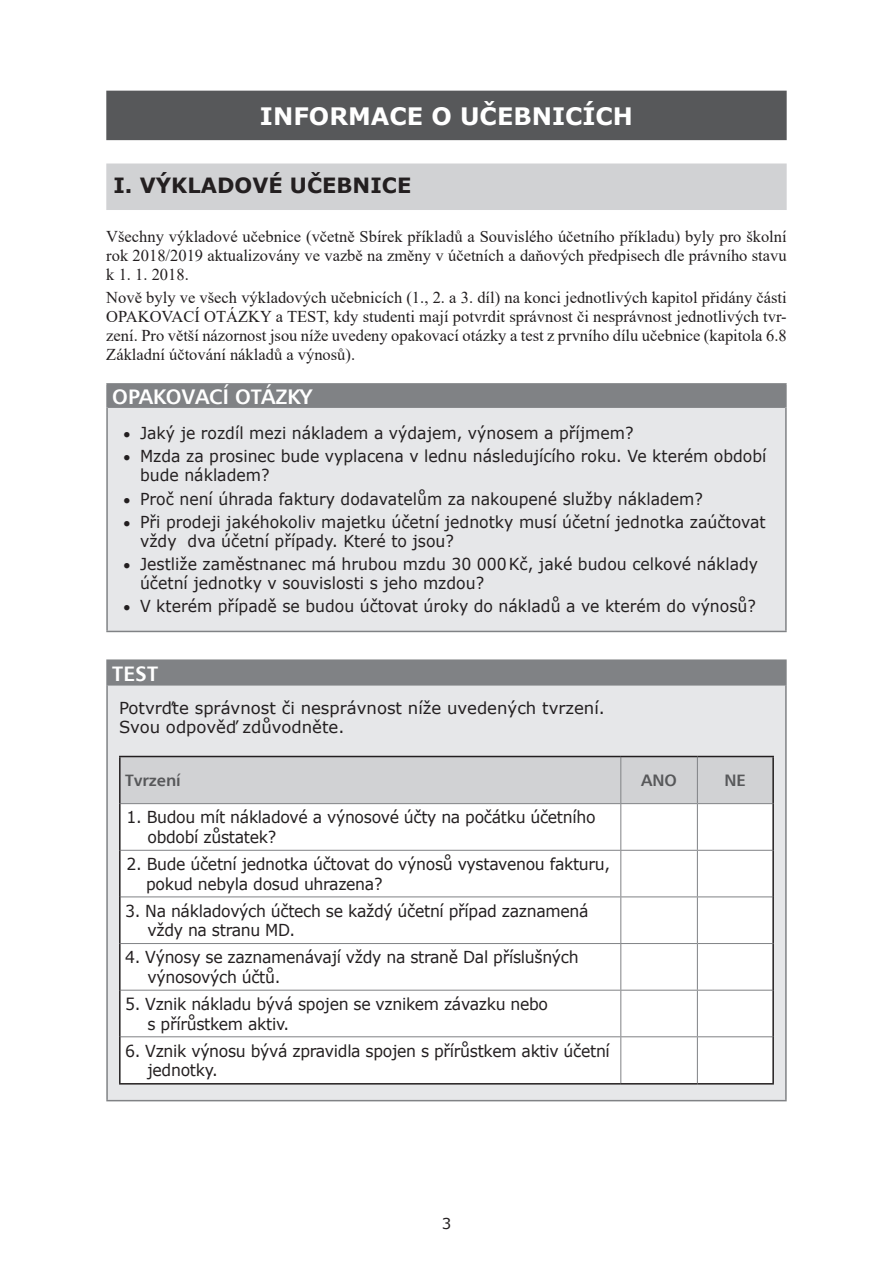
<style>
.page{position:relative;width:893px;height:1263px;background:#fff}
.page>*{position:absolute;margin:0;border:0;box-sizing:border-box;transform-origin:0 0}
.t1{font:700 24px "Verdana";color:#fff}
.t2{font:700 21px "Verdana";color:#231f20}
.t3{font:21px "Humanist 777 AT Bold B";color:#fff}
.t4{font:16.5px/18.9px "Times New Roman";color:#231f20;text-align:justify}
.t5{font:16.5px/18.9px "Verdana";color:#231f20;scale:.95 1}
.t6{font:16.5px/19.8px "Verdana";letter-spacing:-.02em;color:#231f20;scale:.95 1}
.t7{font:16.5px/18.9px "Verdana";color:#231f20}
.t8{font:16.5px "Humanist 777 AT Bold B";color:#57585a}
.t9{font:15px "Verdana";color:#231f20}
</style>
<div class="page">
<div style="left:106px;top:91px;width:681px;height:49px;background:#57585a"></div>
<div style="left:106px;top:163px;width:681px;height:47px;background:#d1d2d4"></div>
<div style="left:107px;top:384px;width:679px;height:23px;background:#808285"></div>
<div style="left:107px;top:407px;width:679px;height:224px;background:#e6e7e9"></div>
<hr style="left:106px;top:407px;width:2px;height:224px;background:#808285">
<hr style="left:785px;top:407px;width:2px;height:224px;background:#808285">
<hr style="left:106px;top:631px;width:681px;height:1px;background:#808285">
<hr style="left:106px;top:383px;width:681px;height:2px;background:#808285">
<hr style="left:106px;top:385px;width:2px;height:22px;background:#808285">
<hr style="left:785px;top:385px;width:2px;height:22px;background:#808285">
<hr style="left:108px;top:407px;width:677px;height:1px;background:#808285">
<div style="left:107px;top:660px;width:679px;height:25px;background:#808285"></div>
<div style="left:107px;top:685px;width:679px;height:416px;background:#e6e7e9"></div>
<hr style="left:106px;top:685px;width:2px;height:415px;background:#808285">
<hr style="left:785px;top:685px;width:2px;height:415px;background:#808285">
<hr style="left:106px;top:1100px;width:681px;height:1px;background:#808285">
<hr style="left:106px;top:659px;width:681px;height:2px;background:#808285">
<hr style="left:106px;top:661px;width:2px;height:24px;background:#808285">
<hr style="left:785px;top:661px;width:2px;height:24px;background:#808285">
<hr style="left:108px;top:685px;width:677px;height:1px;background:#808285">
<div style="left:121px;top:757px;width:651px;height:46px;background:#d1d2d4"></div>
<div style="left:121px;top:804px;width:651px;height:279px;background:#fff"></div>
<hr style="left:620px;top:757px;width:1px;height:46px;background:#808285">
<hr style="left:697px;top:757px;width:1px;height:46px;background:#808285">
<hr style="left:620px;top:804px;width:1px;height:46px;background:#808285">
<hr style="left:697px;top:804px;width:1px;height:46px;background:#808285">
<hr style="left:121px;top:850px;width:500px;height:1px;background:#808285">
<hr style="left:621px;top:850px;width:76px;height:1px;background:#808285">
<hr style="left:620px;top:851px;width:1px;height:45px;background:#808285">
<hr style="left:697px;top:850px;width:75px;height:1px;background:#808285">
<hr style="left:697px;top:851px;width:1px;height:45px;background:#808285">
<hr style="left:121px;top:896px;width:500px;height:1px;background:#808285">
<hr style="left:621px;top:896px;width:76px;height:1px;background:#808285">
<hr style="left:620px;top:897px;width:1px;height:46px;background:#808285">
<hr style="left:697px;top:896px;width:75px;height:1px;background:#808285">
<hr style="left:697px;top:897px;width:1px;height:46px;background:#808285">
<hr style="left:121px;top:943px;width:500px;height:1px;background:#808285">
<hr style="left:621px;top:943px;width:76px;height:1px;background:#808285">
<hr style="left:620px;top:944px;width:1px;height:46px;background:#808285">
<hr style="left:697px;top:943px;width:75px;height:1px;background:#808285">
<hr style="left:697px;top:944px;width:1px;height:46px;background:#808285">
<hr style="left:121px;top:990px;width:500px;height:1px;background:#808285">
<hr style="left:621px;top:990px;width:76px;height:1px;background:#808285">
<hr style="left:620px;top:990px;width:1px;height:46px;background:#808285">
<hr style="left:697px;top:990px;width:75px;height:1px;background:#808285">
<hr style="left:697px;top:990px;width:1px;height:46px;background:#808285">
<hr style="left:121px;top:1036px;width:500px;height:1px;background:#808285">
<hr style="left:621px;top:1036px;width:76px;height:1px;background:#808285">
<hr style="left:620px;top:1037px;width:1px;height:46px;background:#808285">
<hr style="left:697px;top:1036px;width:75px;height:1px;background:#808285">
<hr style="left:697px;top:1037px;width:1px;height:46px;background:#808285">
<hr style="left:121px;top:803px;width:500px;height:1px;background:#808285">
<hr style="left:621px;top:803px;width:76px;height:1px;background:#808285">
<hr style="left:697px;top:803px;width:75px;height:1px;background:#808285">
<hr style="left:119px;top:756px;width:502px;height:1px;background:#231f20">
<hr style="left:119px;top:757px;width:2px;height:47px;background:#231f20">
<hr style="left:621px;top:756px;width:76px;height:1px;background:#231f20">
<hr style="left:697px;top:756px;width:77px;height:1px;background:#231f20">
<hr style="left:772px;top:757px;width:2px;height:47px;background:#231f20">
<hr style="left:119px;top:804px;width:2px;height:46px;background:#231f20">
<hr style="left:772px;top:804px;width:2px;height:46px;background:#231f20">
<hr style="left:119px;top:850px;width:2px;height:47px;background:#231f20">
<hr style="left:772px;top:850px;width:2px;height:47px;background:#231f20">
<hr style="left:119px;top:897px;width:2px;height:46px;background:#231f20">
<hr style="left:772px;top:897px;width:2px;height:46px;background:#231f20">
<hr style="left:119px;top:943px;width:2px;height:47px;background:#231f20">
<hr style="left:772px;top:943px;width:2px;height:47px;background:#231f20">
<hr style="left:119px;top:990px;width:2px;height:47px;background:#231f20">
<hr style="left:772px;top:990px;width:2px;height:47px;background:#231f20">
<hr style="left:119px;top:1037px;width:2px;height:46px;background:#231f20">
<hr style="left:772px;top:1037px;width:2px;height:46px;background:#231f20">
<hr style="left:119px;top:1083px;width:502px;height:1px;background:#231f20">
<hr style="left:621px;top:1083px;width:76px;height:1px;background:#231f20">
<hr style="left:697px;top:1083px;width:77px;height:1px;background:#231f20">
<h1 class="t1" style="left:260px;top:99px;width:375px">INFORMACE O UČEBNICÍCH</h1>
<p class="t2" style="left:113px;top:171px;width:299px">I. VÝKLADOVÉ UČEBNICE</p>
<p class="t4" style="left:106px;top:226px;width:682px">Všechny výkladové učebnice (včetně Sbírek příkladů a Souvislého účetního příkladu) byly pro školní rok 2018/2019 aktualizovány ve vazbě na změny v účetních a daňových předpisech dle právního stavu k 1. 1. 2018.</p>
<p class="t4" style="left:106px;top:288px;width:682px">Nově byly ve všech výkladových učebnicích (1., 2. a 3. díl) na konci jednotlivých kapitol přidány části OPAKOVACÍ OTÁZKY a TEST, kdy studenti mají potvrdit správnost či nesprávnost jednotlivých tvr&shy;zení. Pro větší názornost jsou níže uvedeny opakovací otázky a test z prvního dílu učebnice (kapitola 6.8<br>Základní účtování nákladů a výnosů).</p>
<p class="t3" style="left:112px;top:383px;width:202px">OPAKOVACÍ OTÁZKY</p>
<p class="t5" style="left:124px;top:424px;width:538px">• Jaký je rozdíl mezi nákladem a výdajem, výnosem a příjmem?</p>
<p class="t5" style="left:140px;top:447px;width:661px;text-indent:-16px">• Mzda za prosinec bude vyplacena v lednu následujícího roku. Ve kterém období bude nákladem?</p>
<p class="t5" style="left:124px;top:489px;width:611px">• Proč není úhrada faktury dodavatelům za nakoupené služby nákladem?</p>
<p class="t5" style="left:140px;top:512px;width:660px;text-indent:-16px">• Při prodeji jakéhokoliv majetku účetní jednotky musí účetní jednotka zaúčtovat vždy dva účetní případy. Které to jsou?</p>
<p class="t5" style="left:140px;top:554px;width:652px;text-indent:-16px">• Jestliže zaměstnanec má hrubou mzdu 30 000Kč, jaké budou celkové náklady účetní jednotky v souvislosti s jeho mzdou?</p>
<p class="t5" style="left:124px;top:597px;width:667px">• V kterém případě se budou účtovat úroky do nákladů a ve kterém do výnosů?</p>
<p class="t3" style="left:112px;top:660px;width:47px">TEST</p>
<p class="t7" style="left:119px;top:698px;width:487px">Potvrďte správnost či nesprávnost níže uvedených tvrzení.<br>Svou odpověď zdůvodněte.</p>
<p class="t8" style="left:125px;top:770px;width:57px">Tvrzení</p>
<p class="t8" style="left:641px;top:770px;width:37px">ANO</p>
<p class="t8" style="left:724px;top:770px;width:23px">NE</p>
<p class="t6" style="left:148px;top:807px;width:473px;text-indent:-21px">1. Budou mít nákladové a výnosové účty na počátku účetního období zůstatek?</p>
<p class="t6" style="left:146px;top:854px;width:490px;text-indent:-19px">2. Bude účetní jednotka účtovat do výnosů vystavenou fakturu, pokud nebyla dosud uhrazena?</p>
<p class="t6" style="left:148px;top:900px;width:466px;text-indent:-22px">3. Na nákladových účtech se každý účetní případ zaznamená vždy na stranu MD.</p>
<p class="t6" style="left:148px;top:947px;width:455px;text-indent:-22px">4. Výnosy se zaznamenávají vždy na straně Dal příslušných výnosových účtů.</p>
<p class="t6" style="left:148px;top:994px;width:423px;text-indent:-22px">5. Vznik nákladu bývá spojen se vznikem závazku nebo s přírůstkem aktiv.</p>
<p class="t6" style="left:148px;top:1040px;width:488px;text-indent:-22px">6. Vznik výnosu bývá zpravidla spojen s přírůstkem aktiv účetní jednotky.</p>
<p class="t9" style="left:442px;top:1213px;width:11px">3</p>
</div>
